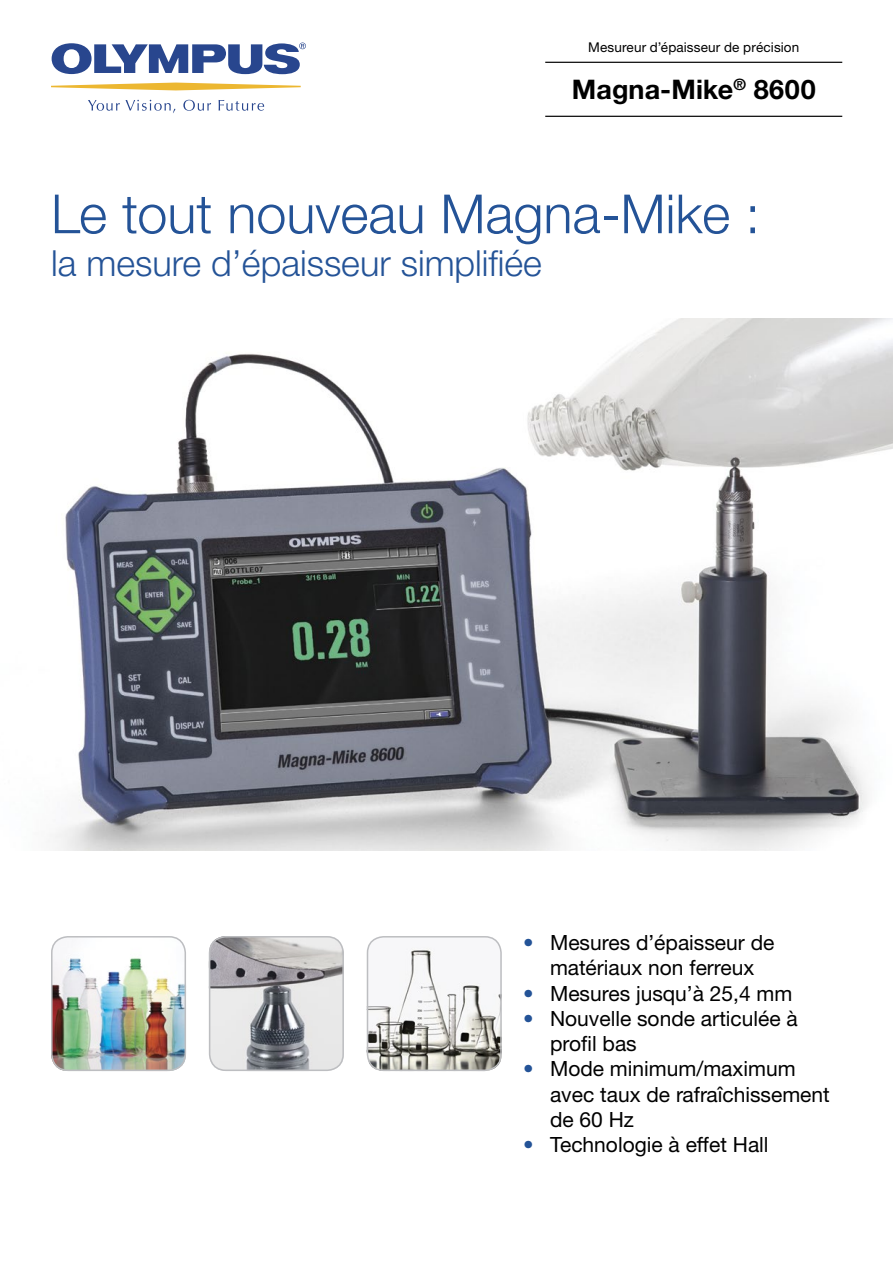
<style>
.page{position:relative;width:893px;height:1263px;background:#fff}
.page>*{position:absolute;margin:0;border:0;box-sizing:border-box;transform-origin:0 0}
.Cover_Title_1{font:300 54px "Helvetica Neue LTW1 G";color:#245397}
.Title_1{font:300 36px "Helvetica Neue LTW1 G";color:#245397}
.Title_0{font:700 27px "Helvetica Neue LTW1 G";letter-spacing:.005em;color:#000}
.t1{font:21px/25.2px "Helvetica Neue LTW1 G";color:#000}
.Title_00{font:13.5px "Helvetica Neue LTW1 G";letter-spacing:.01em;color:#000}
.s1{color:#245397}
</style>
<div class="page">
<svg style="left:51px;top:83px;width:250px;height:7px"></svg>
<svg style="left:88px;top:100px;width:87px;height:13px"></svg>
<svg style="left:183px;top:100px;width:28px;height:11px"></svg>
<svg style="left:219px;top:100px;width:45px;height:11px"></svg>
<svg style="left:52px;top:43px;width:254px;height:31px"></svg>
<img style="left:55px;top:319px;width:838px;height:531px">
<img style="left:367px;top:938px;width:133px;height:133px">
<div style="left:367px;top:936px;width:135px;height:135px;border:2px solid #bdbec1;border-radius:16px"></div>
<img style="left:209px;top:936px;width:135px;height:135px">
<div style="left:209px;top:936px;width:135px;height:135px;border:2px solid #bdbec1;border-radius:16px"></div>
<img style="left:51px;top:936px;width:135px;height:135px">
<div style="left:51px;top:936px;width:135px;height:135px;border:2px solid #bdbec1;border-radius:16px"></div>
<hr style="left:545px;top:62px;width:297px;height:1px;background:#000">
<hr style="left:545px;top:116px;width:297px;height:1px;background:#000">
<p class="Title_00" style="left:588px;top:39px;width:213px">Mesureur d’épaisseur de précision</p>
<p class="Title_0" style="left:572px;top:73px;width:245px">Magna-Mike<sup>®</sup> 8600</p>
<p class="Cover_Title_1" style="left:51px;top:181px;width:711px">Le tout nouveau Magna-Mike :</p>
<p class="Title_1" style="left:51px;top:242px;width:492px">la mesure d’épaisseur simplifiée</p>
<p class="t1" style="left:523px;top:930px;width:253px;text-align:center"><span class="s1">•</span> Mesures d’épaisseur de matériaux non ferreux</p>
<p class="t1" style="left:523px;top:980px;width:271px"><span class="s1">•</span> Mesures jusqu’à 25,4 mm</p>
<p class="t1" style="left:550px;top:1006px;width:249px;text-indent:-27px"><span class="s1">•</span> Nouvelle sonde articulée à profil bas</p>
<p class="t1" style="left:550px;top:1056px;width:281px;text-indent:-27px"><span class="s1">•</span> Mode minimum/maximum avec taux de rafraîchissement de 60 Hz</p>
<p class="t1" style="left:523px;top:1132px;width:247px"><span class="s1">•</span> Technologie à effet Hall</p>
</div>
